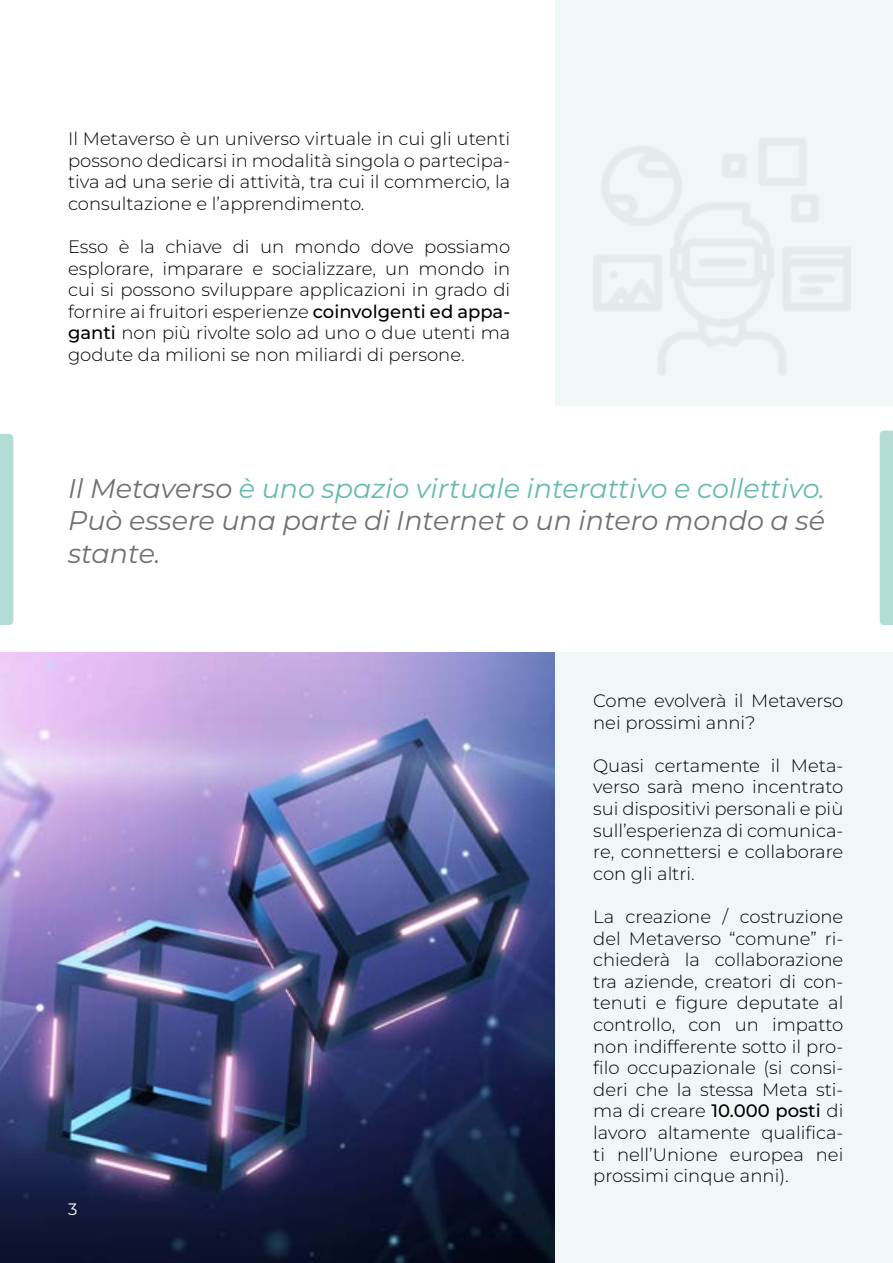
<style>
.page{position:relative;width:893px;height:1263px;background:#fff}
.page>*{position:absolute;margin:0;border:0;box-sizing:border-box;transform-origin:0 0}
.t1{font:italic 27px/32.4px "Montserrat";color:#71706f;text-align:justify}
.t2{font:300 18px/21.6px "Montserrat";color:#000;text-align:justify}
.t3{font:16.5px "Montserrat";color:#fff}
.s1{font-weight:500}
.s2{color:#67baaf}
</style>
<div class="page">
<div style="left:555px;top:423px;width:338px;height:840px;background:#f0f8f7"></div>
<div style="left:555px;top:0;width:338px;height:575px;background:#f0f8f7"></div>
<img style="left:0;top:652px;width:555px;height:611px">
<div style="left:0;top:406px;width:893px;height:245px;background:#fff"></div>
<div style="left:880px;top:431px;width:13px;height:194px;background:#b3dcd7"></div>
<div style="left:0;top:434px;width:13px;height:191px;background:#b3dcd7"></div>
<p class="t2" style="left:68px;top:127px;width:444px">Il Metaverso è un universo virtuale in cui gli utenti possono dedicarsi in modalità singola o partecipa&shy;tiva ad una serie di attività, tra cui il commercio, la consultazione e l’apprendimento.</p>
<p class="t2" style="left:68px;top:235px;width:444px">Esso è la chiave di un mondo dove possiamo esplorare, imparare e socializzare, un mondo in cui si possono sviluppare applicazioni in grado di fornire ai fruitori esperienze <span class="s1">coinvolgenti ed appa&shy;ganti</span> non più rivolte solo ad uno o due utenti ma godute da milioni se non miliardi di persone.</p>
<h1 class="t1" style="left:68px;top:471px;width:758px">Il Metaverso <span class="s2">è uno spazio virtuale interattivo e collettivo.<br></span>Può essere una parte di Internet o un intero mondo a sé stante.</h1>
<p class="t3" style="left:68px;top:1198px;width:11px">3</p>
<p class="t2" style="left:593px;top:689px;width:252px">Come evolverà il Metaverso nei prossimi anni?</p>
<p class="t2" style="left:593px;top:754px;width:252px">Quasi certamente il Meta&shy;verso sarà meno incentrato sui dispositivi personali e più sull’esperienza di comunica&shy;re, connettersi e collaborare con gli altri.</p>
<p class="t2" style="left:593px;top:905px;width:252px">La creazione / costruzione del Metaverso “comune” ri&shy;chiederà la collaborazione tra aziende, creatori di con&shy;tenuti e figure deputate al controllo, con un impatto non indifferente sotto il pro&shy;filo occupazionale (si consi&shy;deri che la stessa Meta sti&shy;ma di creare <span class="s1">10.000 posti</span> di lavoro altamente qualifica&shy;ti nell’Unione europea nei prossimi cinque anni).</p>
</div>
